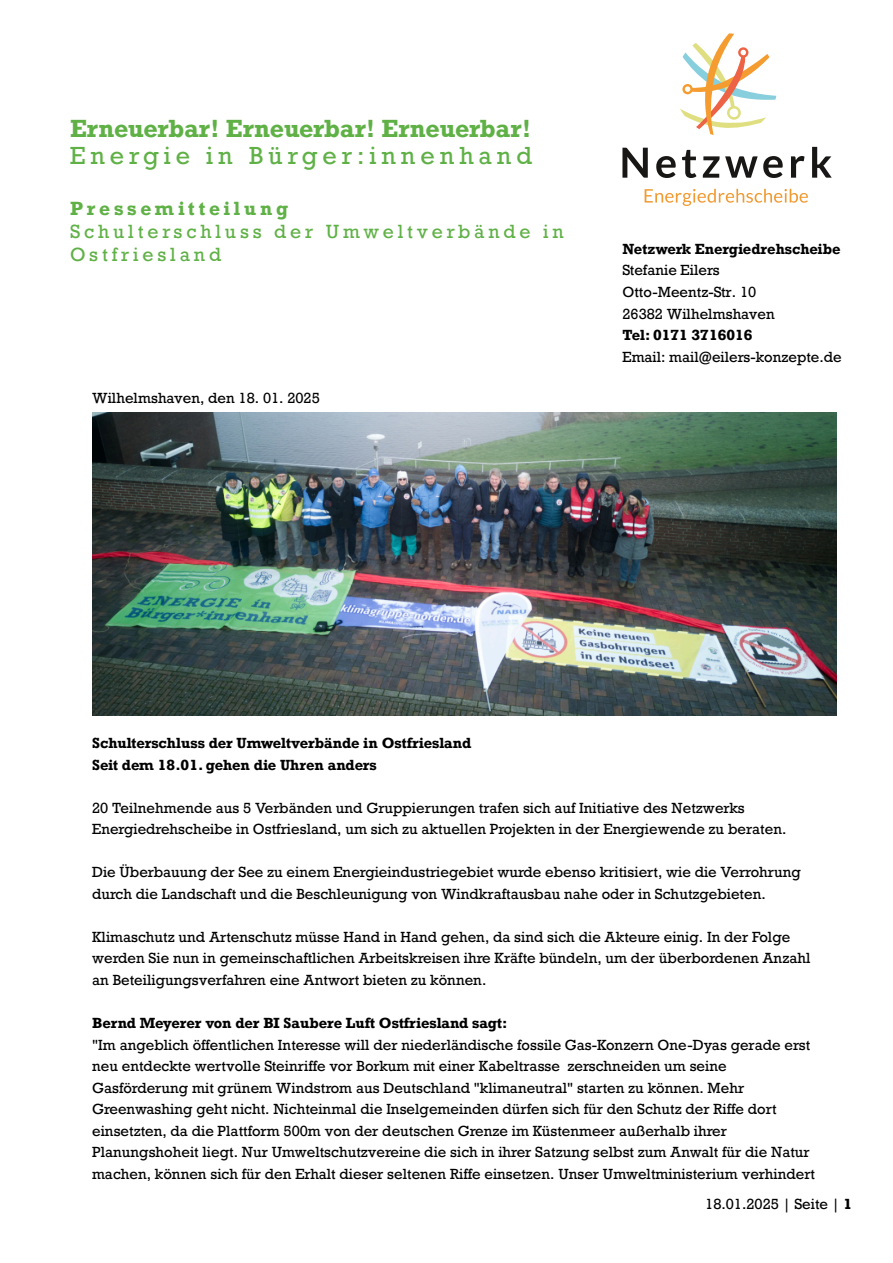
<style>
.page{position:relative;width:893px;height:1263px;background:#fff}
.page>*{position:absolute;margin:0;border:0;box-sizing:border-box;transform-origin:0 0}
.t1{font:700 23.4px "Rockwell";color:#5fb146}
.t2{font:23.25px "Rockwell";letter-spacing:.21em;color:#5fb146}
.t3{font:18px/23.2px "Rockwell";letter-spacing:.21em;color:#5fb146}
.t4{font:700 18px "Rockwell";letter-spacing:.21em;color:#5fb146}
.t5{font:13.8px/21.6px "Rockwell";color:#000}
.t6{font:700 13.8px/21.6px "Rockwell";letter-spacing:-.005em;color:#000}
.s1{font-weight:700}
</style>
<div class="page">
<svg style="left:680px;top:33px;width:97px;height:102px"></svg>
<svg style="left:727px;top:106px;width:14px;height:14px"></svg>
<div style="left:730px;top:109px;width:8px;height:8px;background:#fff;border-radius:50%"></div>
<svg style="left:622px;top:148px;width:26px;height:30px"></svg>
<svg style="left:656px;top:156px;width:20px;height:22px"></svg>
<svg style="left:682px;top:150px;width:14px;height:28px"></svg>
<svg style="left:703px;top:156px;width:16px;height:22px"></svg>
<svg style="left:725px;top:156px;width:58px;height:22px"></svg>
<svg style="left:791px;top:156px;width:13px;height:22px"></svg>
<svg style="left:812px;top:147px;width:20px;height:31px"></svg>
<svg style="left:645px;top:189px;width:163px;height:17px"></svg>
<img style="left:92px;top:413px;width:744px;height:303px">
<h1 class="t1" style="left:70px;top:119px;width:462px">Erneuerbar! Erneuerbar! Erneuerbar!</h1>
<h2 class="t2" style="left:70px;top:146px;width:464px">Energie in Bürger:innenhand</h2>
<h3 class="t4" style="left:70px;top:201px;width:219px">Pressemitteilung</h3>
<h3 class="t3" style="left:70px;top:222px;width:495px">Schulterschluss der Umweltverbände in<br>Ostfriesland</h3>
<p class="t5" style="left:92px;top:389px;width:229px">Wilhelmshaven, den 18. 01. 2025</p>
<p class="t6" style="left:622px;top:240px;width:220px">Netzwerk Energiedrehscheibe</p>
<p class="t5" style="left:622px;top:261px;width:154px">Stefanie Eilers<br>Otto-Meentz-Str. 10<br>26382 Wilhelmshaven</p>
<p class="t6" style="left:622px;top:326px;width:132px">Tel: 0171 3716016</p>
<p class="t5" style="left:622px;top:347px;width:221px">Email: mail@eilers-konzepte.de</p>
<p class="t6" style="left:92px;top:734px;width:381px">Schulterschluss der Umweltverbände in Ostfriesland<br>Seit dem 18.01. gehen die Uhren anders</p>
<p class="t5" style="left:92px;top:798px;width:696px">20 Teilnehmende aus 5 Verbänden und Gruppierungen trafen sich auf Initiative des Netzwerks<br>Energiedrehscheibe in Ostfriesland, um sich zu aktuellen Projekten in der Energiewende zu beraten.</p>
<p class="t5" style="left:92px;top:863px;width:710px">Die Überbauung der See zu einem Energieindustriegebiet wurde ebenso kritisiert, wie die Verrohrung durch die Landschaft und die Beschleunigung von Windkraftausbau nahe oder in Schutzgebieten.</p>
<p class="t5" style="left:92px;top:927px;width:720px">Klimaschutz und Artenschutz müsse Hand in Hand gehen, da sind sich die Akteure einig. In der Folge werden Sie nun in gemeinschaftlichen Arbeitskreisen ihre Kräfte bündeln, um der überbordenen Anzahl an Beteiligungsverfahren eine Antwort bieten zu können.</p>
<p class="t6" style="left:92px;top:1014px;width:417px">Bernd Meyerer von der BI Saubere Luft Ostfriesland sagt:</p>
<p class="t5" style="left:92px;top:1035px;width:724px">"Im angeblich öffentlichen Interesse will der niederländische fossile Gas-Konzern One-Dyas gerade erst neu entdeckte wertvolle Steinriffe vor Borkum mit einer Kabeltrasse zerschneiden um seine Gasförderung mit grünem Windstrom aus Deutschland "klimaneutral" starten zu können. Mehr Greenwashing geht nicht. Nichteinmal die Inselgemeinden dürfen sich für den Schutz der Riffe dort einsetzten, da die Plattform 500m von der deutschen Grenze im Küstenmeer außerhalb ihrer Planungshoheit liegt. Nur Umweltschutzvereine die sich in ihrer Satzung selbst zum Anwalt für die Natur machen, können sich für den Erhalt dieser seltenen Riffe einsetzen. Unser Umweltministerium verhindert</p>
<p class="t5" style="left:705px;top:1195px;width:148px">18.01.2025 | Seite | <span class="s1">1</span></p>
</div>
